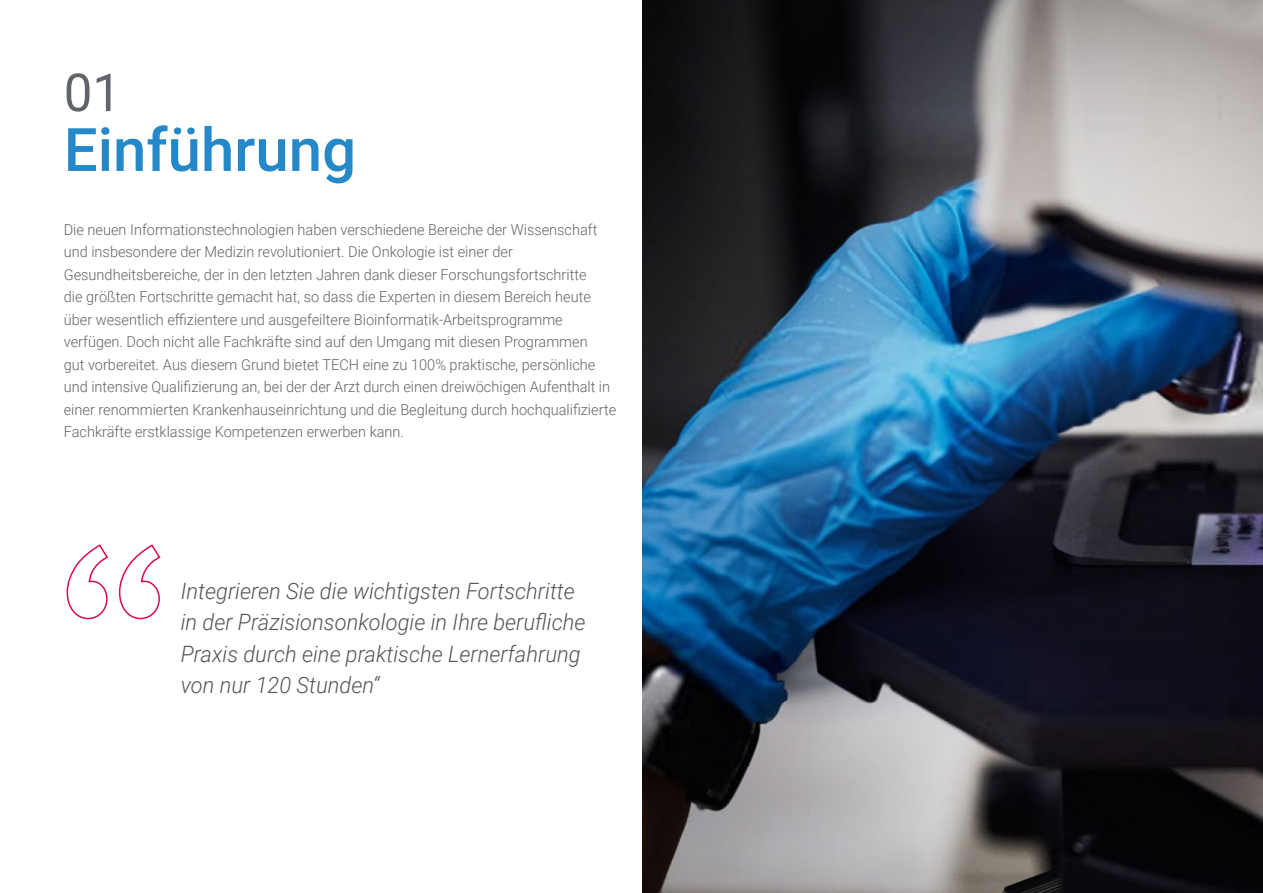
<style>
.page{position:relative;width:1263px;height:893px;background:#fff}
.page>*{position:absolute;margin:0;border:0;box-sizing:border-box;transform-origin:0 0}
.t1{font:500 60px "Roboto";color:#2488c9}
.t2{font:52.5px "Roboto";color:#61646a}
.t3{font:italic 300 22.5px/31.5px "Roboto";color:#52555b}
.t4{font:300 15px/22.5px "Roboto";color:#61646a}
</style>
<div class="page">
<svg style="left:66px;top:544px;width:95px;height:76px"></svg>
<img style="left:642px;top:0;width:621px;height:893px">
<h2 class="t2" style="left:64px;top:56px;width:59px">01</h2>
<h1 class="t1" style="left:64px;top:108px;width:294px">Einführung</h1>
<p class="t4" style="left:64px;top:217px;width:554px">Die neuen Informationstechnologien haben verschiedene Bereiche der Wissenschaft und insbesondere der Medizin revolutioniert. Die Onkologie ist einer der Gesundheitsbereiche, der in den letzten Jahren dank dieser Forschungsfortschritte<br>die größten Fortschritte gemacht hat, so dass die Experten in diesem Bereich heute über wesentlich effizientere und ausgefeiltere Bioinformatik-Arbeitsprogramme verfügen. Doch nicht alle Fachkräfte sind auf den Umgang mit diesen Programmen<br>gut vorbereitet. Aus diesem Grund bietet TECH eine zu 100% praktische, persönliche und intensive Qualifizierung an, bei der der Arzt durch einen dreiwöchigen Aufenthalt in einer renommierten Krankenhauseinrichtung und die Begleitung durch hochqualifizierte Fachkräfte erstklassige Kompetenzen erwerben kann.</p>
<h3 class="t3" style="left:181px;top:574px;width:406px">Integrieren Sie die wichtigsten Fortschritte in der Präzisionsonkologie in Ihre berufliche Praxis durch eine praktische Lernerfahrung von nur 120 Stunden“</h3>
</div>
